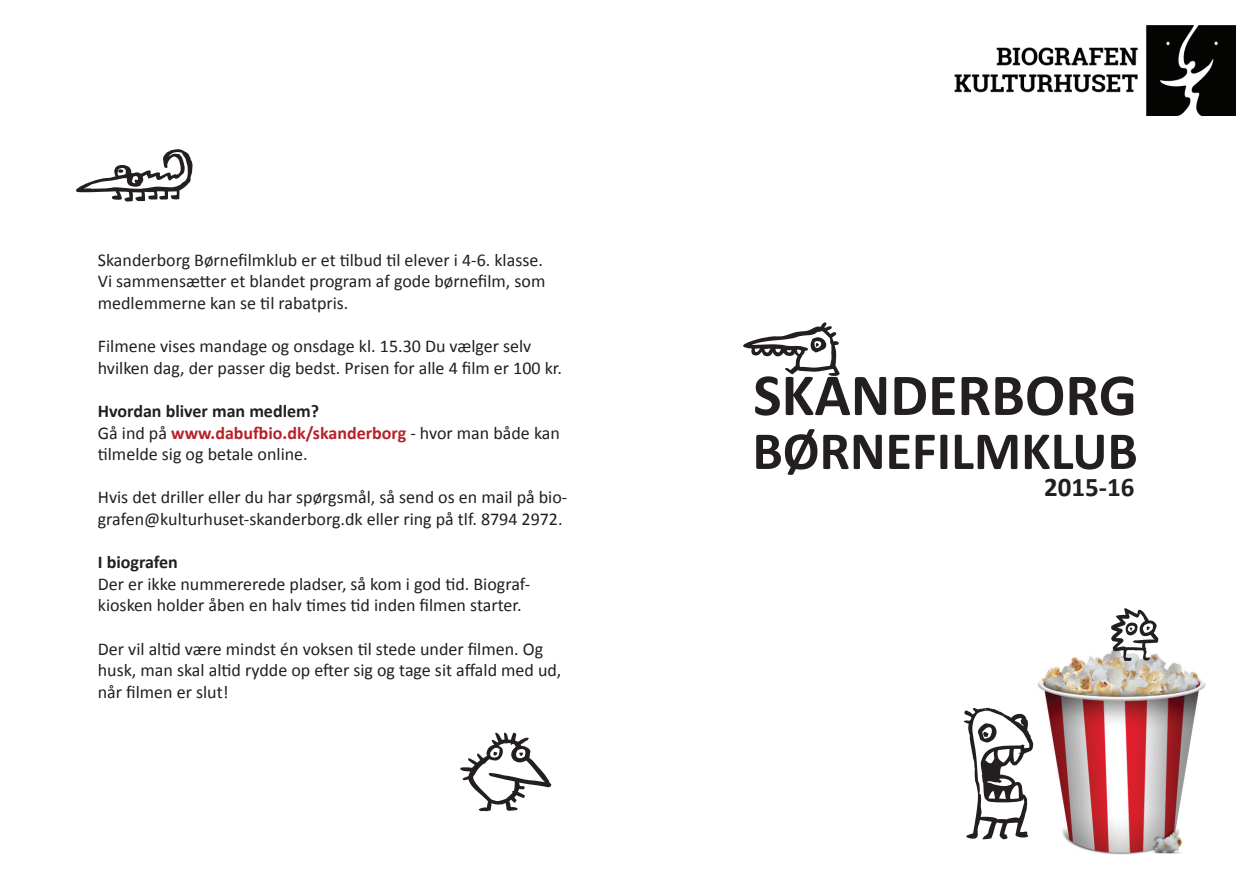
<style>
.page{position:relative;width:1259px;height:893px;background:#fff}
.page>*{position:absolute;margin:0;border:0;box-sizing:border-box;transform-origin:0 0}
.t1{font:700 27px "Calibri";color:#231f20}
.t2{font:18px/21.6px "Calibri";color:#231f20}
.t3{font:700 18px "Calibri";color:#231f20}
.s1{font-weight:700}
.s2{font-weight:700;color:#b52129}
</style>
<div class="page">
<svg style="left:76px;top:149px;width:117px;height:53px"></svg>
<svg style="left:460px;top:733px;width:91px;height:78px"></svg>
<img style="left:1033px;top:638px;width:173px;height:217px">
<svg style="left:756px;top:429px;width:380px;height:46px"></svg>
<svg style="left:743px;top:322px;width:390px;height:94px"></svg>
<svg style="left:963px;top:708px;width:70px;height:131px"></svg>
<svg style="left:1111px;top:608px;width:47px;height:53px"></svg>
<img style="left:954px;top:26px;width:281px;height:90px">
<p class="t2" style="left:98px;top:249px;width:449px">Skanderborg Børnefilmklub er et tilbud til elever i 4-6. klasse.<br>Vi sammensætter et blandet program af gode børnefilm, som medlemmerne kan se til rabatpris.</p>
<p class="t2" style="left:98px;top:335px;width:465px">Filmene vises mandage og onsdage kl. 15.30 Du vælger selv hvilken dag, der passer dig bedst. Prisen for alle 4 film er 100 kr.</p>
<p class="t2" style="left:98px;top:400px;width:464px"><span class="s1">Hvordan bliver man medlem?<br></span>Gå ind på <span class="s2">www.dabufbio.dk/skanderborg</span> - hvor man både kan tilmelde sig og betale online.</p>
<p class="t2" style="left:98px;top:487px;width:471px">Hvis det driller eller du har spørgsmål, så send os en mail på bio&shy;grafen@kulturhuset-skanderborg.dk eller ring på tlf. 8794 2972.</p>
<p class="t3" style="left:98px;top:551px;width:82px">I biografen</p>
<p class="t2" style="left:98px;top:573px;width:434px">Der er ikke nummererede pladser, så kom i god tid. Biograf&shy;kiosken holder åben en halv times tid inden filmen starter.</p>
<p class="t2" style="left:98px;top:638px;width:465px">Der vil altid være mindst én voksen til stede under filmen. Og husk, man skal altid rydde op efter sig og tage sit affald med ud, når filmen er slut!</p>
<h1 class="t1" style="left:1044px;top:470px;width:92px">2015-16</h1>
</div>
